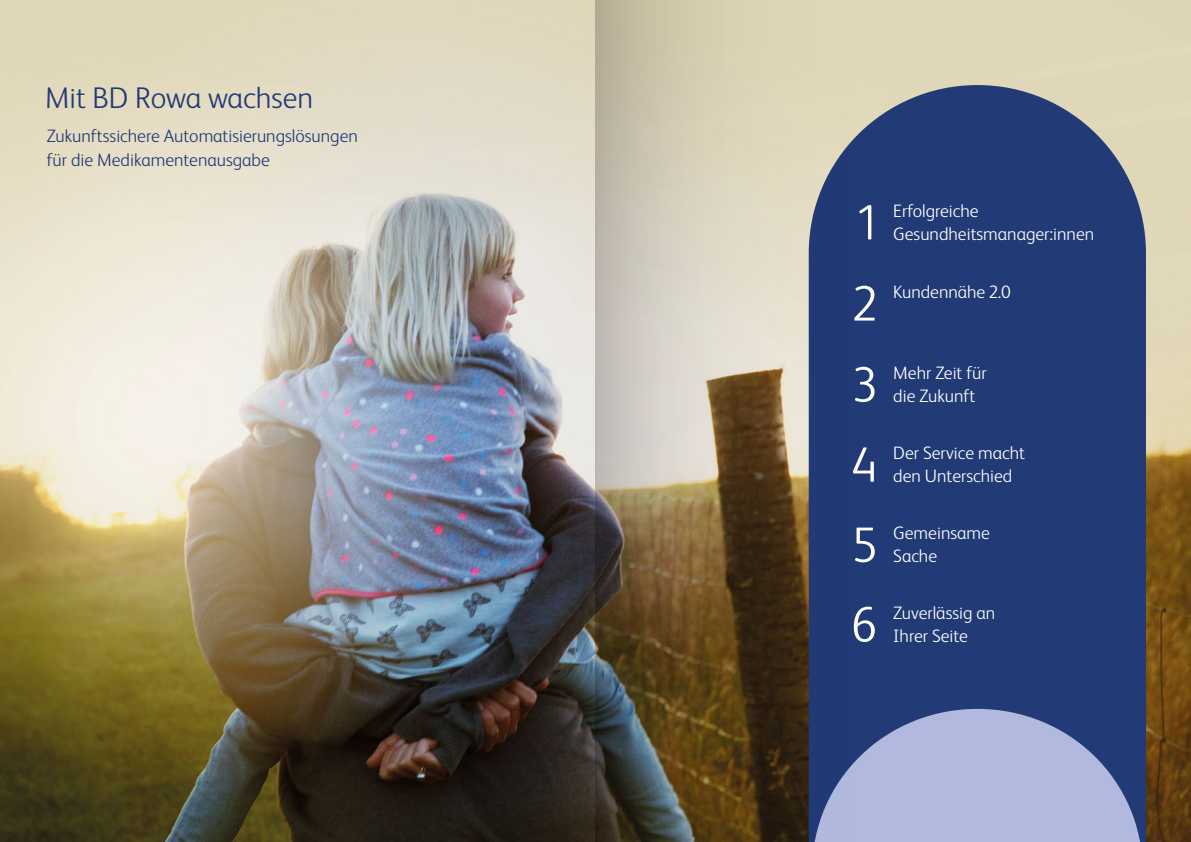
<style>
.page{position:relative;width:1191px;height:842px;background:#fff}
.page>*{position:absolute;margin:0;border:0;box-sizing:border-box;transform-origin:0 0}
.Subhead_3{font:300 50px "FS Albert Pro";color:#fff}
.Subhead_3-2{font:300 30px "FS Albert Pro";color:#223a76}
.Subhead_3-3{font:300 18px/23px "FS Albert Pro";color:#fff}
.Subhead_3-4{font:300 18px/24px "FS Albert Pro";color:#223a76}
</style>
<div class="page">
<img style="left:0;top:0;width:596px;height:842px">
<img style="left:596px;top:0;width:595px;height:842px">
<p class="Subhead_3-2" style="left:45px;top:77px;width:270px">Mit BD Rowa wachsen</p>
<p class="Subhead_3-4" style="left:47px;top:123px;width:313px">Zukunftssichere Automatisierungslösungen für die Medikamentenausgabe</p>
<p class="Subhead_3" style="left:857px;top:188px;width:21px">1</p>
<p class="Subhead_3-3" style="left:893px;top:199px;width:87px">Erfolgreiche</p>
<p class="Subhead_3-3" style="left:893px;top:222px;width:202px">Gesundheitsmanager:innen</p>
<p class="Subhead_3" style="left:853px;top:269px;width:25px">2</p>
<p class="Subhead_3-3" style="left:893px;top:280px;width:119px">Kundennähe 2.0</p>
<p class="Subhead_3" style="left:853px;top:350px;width:25px">3</p>
<p class="Subhead_3-3" style="left:893px;top:360px;width:95px">Mehr Zeit für die Zukunft</p>
<p class="Subhead_3" style="left:851px;top:430px;width:26px">4</p>
<p class="Subhead_3-3" style="left:893px;top:440px;width:133px">Der Service macht den Unterschied</p>
<p class="Subhead_3" style="left:853px;top:510px;width:25px">5</p>
<p class="Subhead_3-3" style="left:893px;top:520px;width:98px">Gemeinsame<br>Sache</p>
<p class="Subhead_3" style="left:851px;top:590px;width:27px">6</p>
<p class="Subhead_3-3" style="left:893px;top:600px;width:103px">Zuverlässig an<br>Ihrer Seite</p>
</div>
